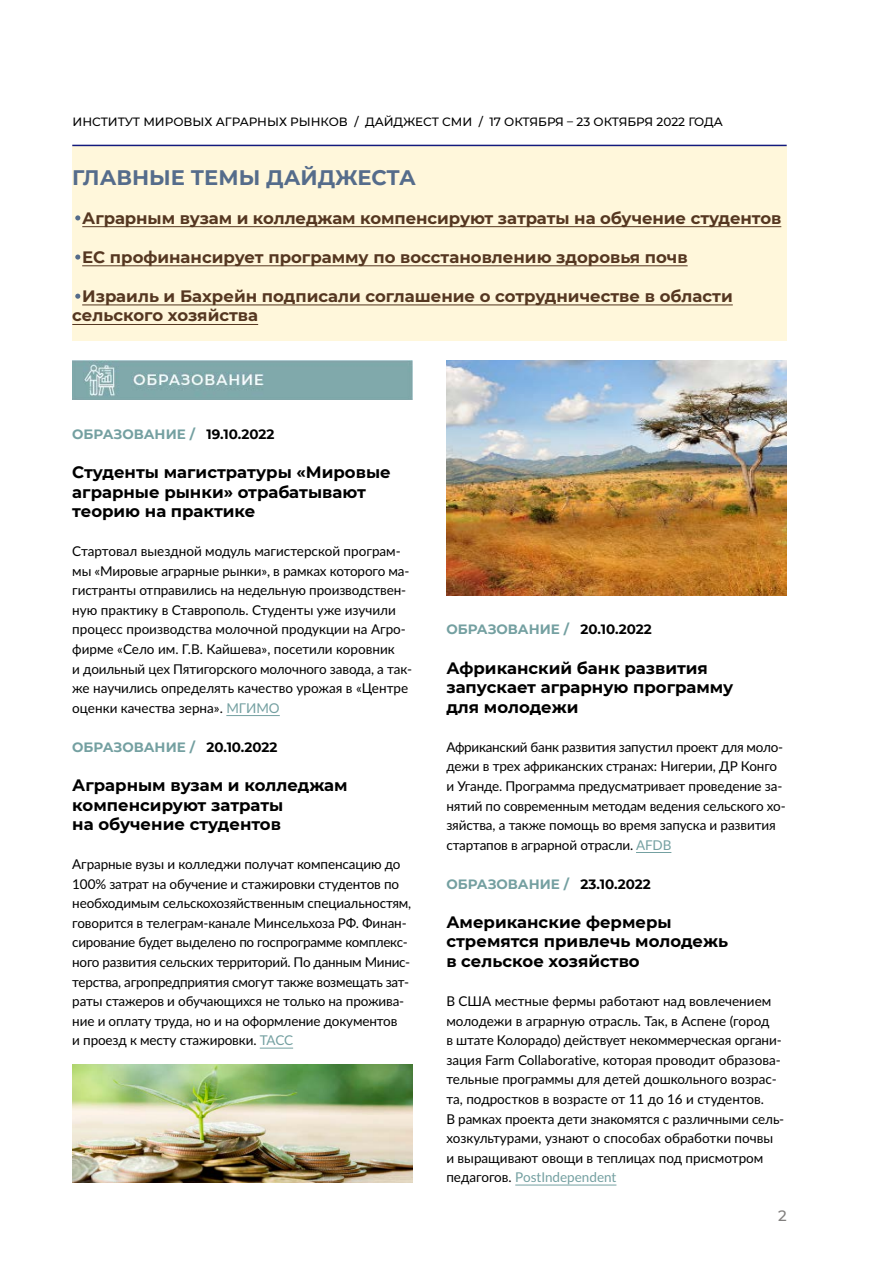
<style>
.page{position:relative;width:893px;height:1263px;background:#fff}
.page>*{position:absolute;margin:0;border:0;box-sizing:border-box;transform-origin:0 0}
.t1{font:700 21px "Montserrat";color:#556c8b}
.t2{font:700 16.5px/19.5px "Montserrat";color:#000}
.t3{font:700 16.5px/19.5px "Montserrat";color:#553721}
.t4{font:500 15px "Montserrat";color:#817f7e}
.t5{font:13.5px/19.5px "Lato";letter-spacing:-.01em;color:#000}
.t6{font:700 13.5px "Montserrat";color:#74a0a1}
.t7{font:500 12px "Montserrat";color:#000}
.s1{color:#000}
.s2{color:#74a0a1}
</style>
<div class="page">
<div style="left:72px;top:145px;width:715px;height:196px;background:#fff7db"></div>
<hr style="left:226px;top:715px;width:54px;height:1px;background:#74a0a1">
<hr style="left:636px;top:852px;width:35px;height:1px;background:#74a0a1">
<hr style="left:515px;top:1185px;width:101px;height:1px;background:#74a0a1">
<hr style="left:260px;top:1048px;width:33px;height:1px;background:#74a0a1">
<img style="left:72px;top:360px;width:340px;height:40px">
<hr style="left:82px;top:226px;width:699px;height:1px;background:#553721">
<hr style="left:82px;top:265px;width:606px;height:1px;background:#553721">
<hr style="left:82px;top:305px;width:651px;height:1px;background:#553721">
<hr style="left:72px;top:324px;width:186px;height:1px;background:#553721">
<hr style="left:72px;top:145px;width:715px;height:1px;background:#131a7d">
<img style="left:72px;top:1065px;width:340px;height:117px">
<img style="left:447px;top:360px;width:340px;height:235px">
<svg style="left:75px;top:215px;width:5px;height:5px"></svg>
<svg style="left:75px;top:254px;width:5px;height:6px"></svg>
<svg style="left:75px;top:294px;width:5px;height:5px"></svg>
<p class="t7" style="left:72px;top:113px;width:652px">ИНСТИТУТ МИРОВЫХ АГРАРНЫХ РЫНКОВ / ДАЙДЖЕСТ СМИ / 17 ОКТЯБРЯ – 23 ОКТЯБРЯ 2022 ГОДА</p>
<h1 class="t1" style="left:72px;top:162px;width:345px">ГЛАВНЫЕ ТЕМЫ ДАЙДЖЕСТА</h1>
<p class="t3" style="left:82px;top:207px;width:700px">Аграрным вузам и колледжам компенсируют затраты на обучение студентов</p>
<p class="t3" style="left:82px;top:246px;width:607px">ЕС профинансирует программу по восстановлению здоровья почв</p>
<p class="t3" style="left:72px;top:285px;width:662px;text-indent:10px">Израиль и Бахрейн подписали соглашение о сотрудничестве в области сельского хозяйства</p>
<p class="t6" style="left:72px;top:424px;width:204px">ОБРАЗОВАНИЕ / <span class="s1">19.10.2022</span></p>
<p class="t2" style="left:72px;top:461px;width:320px">Студенты магистратуры «Мировые аграрные рынки» отрабатывают теорию на практике</p>
<p class="t5" style="left:72px;top:541px;width:341px">Стартовал выездной модуль магистерской програм&shy;мы «Мировые аграрные рынки», в рамках которого ма&shy;гистранты отправились на недельную производствен&shy;ную практику в Ставрополь. Студенты уже изучили процесс производства молочной продукции на Агро&shy;фирме «Село им. Г.В. Кайшева», посетили коровник<br>и доильный цех Пятигорского молочного завода, а так&shy;же научились определять качество урожая в «Центре оценки качества зерна». <span class="s2">МГИМО</span></p>
<p class="t6" style="left:72px;top:737px;width:207px">ОБРАЗОВАНИЕ / <span class="s1">20.10.2022</span></p>
<p class="t2" style="left:72px;top:774px;width:277px">Аграрным вузам и колледжам компенсируют затраты<br>на обучение студентов</p>
<p class="t5" style="left:72px;top:854px;width:341px">Аграрные вузы и колледжи получат компенсацию до 100% затрат на обучение и стажировки студентов по необходимым сельскохозяйственным специальностям, говорится в телеграм-канале Минсельхоза РФ. Финан&shy;сирование будет выделено по госпрограмме комплекс&shy;ного развития сельских территорий. По данным Минис&shy;терства, агропредприятия смогут также возмещать зат&shy;раты стажеров и обучающихся не только на прожива&shy;ние и оплату труда, но и на оформление документов<br>и проезд к месту стажировки. <span class="s2">ТАСС</span></p>
<p class="t6" style="left:446px;top:620px;width:207px">ОБРАЗОВАНИЕ / <span class="s1">20.10.2022</span></p>
<p class="t2" style="left:446px;top:657px;width:289px">Африканский банк развития запускает аграрную программу для молодежи</p>
<p class="t5" style="left:446px;top:737px;width:341px">Африканский банк развития запустил проект для моло&shy;дежи в трех африканских странах: Нигерии, ДР Конго и Уганде. Программа предусматривает проведение за&shy;нятий по современным методам ведения сельского хо&shy;зяйства, а также помощь во время запуска и развития стартапов в аграрной отрасли. <span class="s2">AFDB</span></p>
<p class="t6" style="left:446px;top:874px;width:206px">ОБРАЗОВАНИЕ / <span class="s1">23.10.2022</span></p>
<p class="t2" style="left:446px;top:911px;width:283px">Американские фермеры стремятся привлечь молодежь в сельское хозяйство</p>
<p class="t5" style="left:446px;top:991px;width:339px">В США местные фермы работают над вовлечением молодежи в аграрную отрасль. Так, в Аспене (город<br>в штате Колорадо) действует некоммерческая органи&shy;зация Farm Collaborative, которая проводит образова&shy;тельные программы для детей дошкольного возрас&shy;та, подростков в возрасте от 11 до 16 и студентов.<br>В рамках проекта дети знакомятся с различными сель&shy;хозкультурами, узнают о способах обработки почвы и выращивают овощи в теплицах под присмотром педагогов. <span class="s2">PostIndependent</span></p>
<p class="t4" style="left:778px;top:1205px;width:10px">2</p>
</div>
